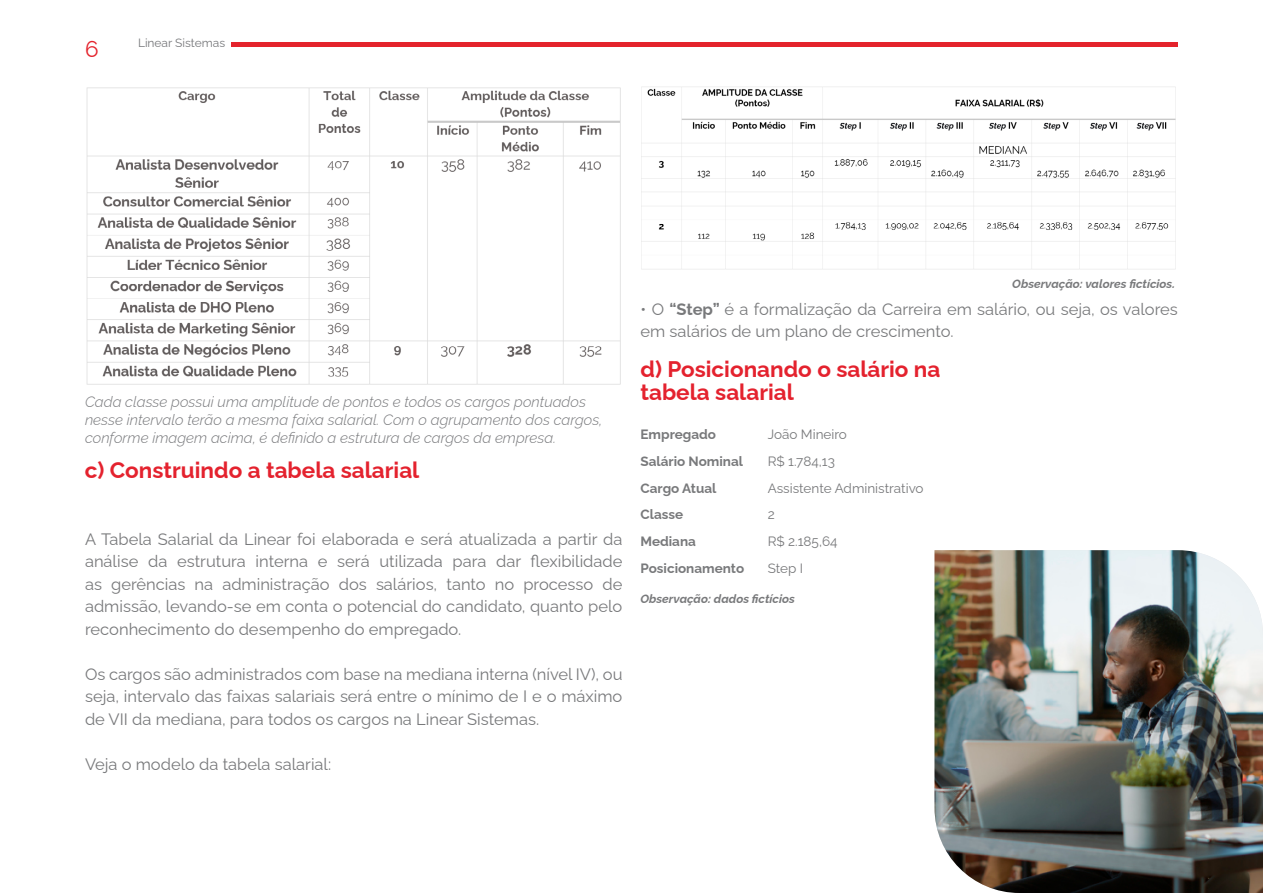
<style>
.page{position:relative;width:1263px;height:893px;background:#fff}
.page>*{position:absolute;margin:0;border:0;box-sizing:border-box;transform-origin:0 0}
.t1{font:700 22.5px/22.5px "Raleway";color:#e4222e}
.t2{font:22.5px "Raleway";color:#e4232c}
.t3{font:16.5px/22.5px "Raleway";color:#78797b;text-align:justify}
.t4{font:italic 300 15px/18px "Raleway";color:#77787b}
.t5{font:13.5px "Raleway";color:#78797b}
.t6{font:700 13.5px "Raleway";color:#78797b}
.t7{font:italic 700 12px "Raleway";color:#78797b}
.t8{font:12px "Raleway";color:#77787b}
.s1{font-weight:700}
</style>
<div class="page">
<img style="left:641px;top:87px;width:535px;height:182px">
<img style="left:934px;top:550px;width:329px;height:343px">
<img style="left:86px;top:87px;width:535px;height:298px">
<div style="left:231px;top:42px;width:947px;height:5px;background:#e4232c"></div>
<h1 class="t2" style="left:85px;top:31px;width:15px">6</h1>
<p class="t8" style="left:138px;top:34px;width:89px">Linear Sistemas</p>
<p class="t4" style="left:85px;top:391px;width:519px">Cada classe possui uma amplitude de pontos e todos os cargos pontuados nesse intervalo terão a mesma faixa salarial. Com o agrupamento dos cargos, conforme imagem acima, é definido a estrutura de cargos da empresa.</p>
<h1 class="t1" style="left:85px;top:456px;width:336px">c) Construindo a tabela salarial</h1>
<p class="t3" style="left:85px;top:526px;width:539px">A Tabela Salarial da Linear foi elaborada e será atualizada a partir da análise da estrutura interna e será utilizada para dar flexibilidade as gerências na administração dos salários, tanto no processo de admissão, levando-se em conta o potencial do candidato, quanto pelo reconhecimento do desempenho do empregado.</p>
<p class="t3" style="left:85px;top:661px;width:539px">Os cargos são administrados com base na mediana interna (nível IV), ou seja, intervalo das faixas salariais será entre o mínimo de I e o máximo de VII da mediana, para todos os cargos na Linear Sistemas.</p>
<p class="t3" style="left:85px;top:751px;width:248px">Veja o modelo da tabela salarial:</p>
<p class="t7" style="left:1012px;top:274px;width:164px">Observação: valores fictícios.</p>
<p class="t3" style="left:640px;top:296px;width:539px">• O <span class="s1">“Step”</span> é a formalização da Carreira em salário, ou seja, os valores em salários de um plano de crescimento.</p>
<h1 class="t1" style="left:640px;top:356px;width:301px">d) Posicionando o salário na tabela salarial</h1>
<p class="t6" style="left:640px;top:424px;width:77px">Empregado</p>
<p class="t5" style="left:768px;top:424px;width:81px">João Mineiro</p>
<p class="t6" style="left:640px;top:450px;width:104px">Salário Nominal</p>
<p class="t5" style="left:768px;top:450px;width:69px">R$ 1.784,13</p>
<p class="t6" style="left:640px;top:477px;width:77px">Cargo Atual</p>
<p class="t5" style="left:768px;top:477px;width:158px">Assistente Administrativo</p>
<p class="t6" style="left:640px;top:504px;width:44px">Classe</p>
<p class="t5" style="left:768px;top:504px;width:9px">2</p>
<p class="t6" style="left:640px;top:530px;width:57px">Mediana</p>
<p class="t5" style="left:768px;top:530px;width:71px">R$ 2.185,64</p>
<p class="t6" style="left:640px;top:557px;width:105px">Posicionamento</p>
<p class="t7" style="left:640px;top:589px;width:156px">Observação: dados fictícios</p>
<p class="t5" style="left:768px;top:557px;width:37px">Step I</p>
</div>
